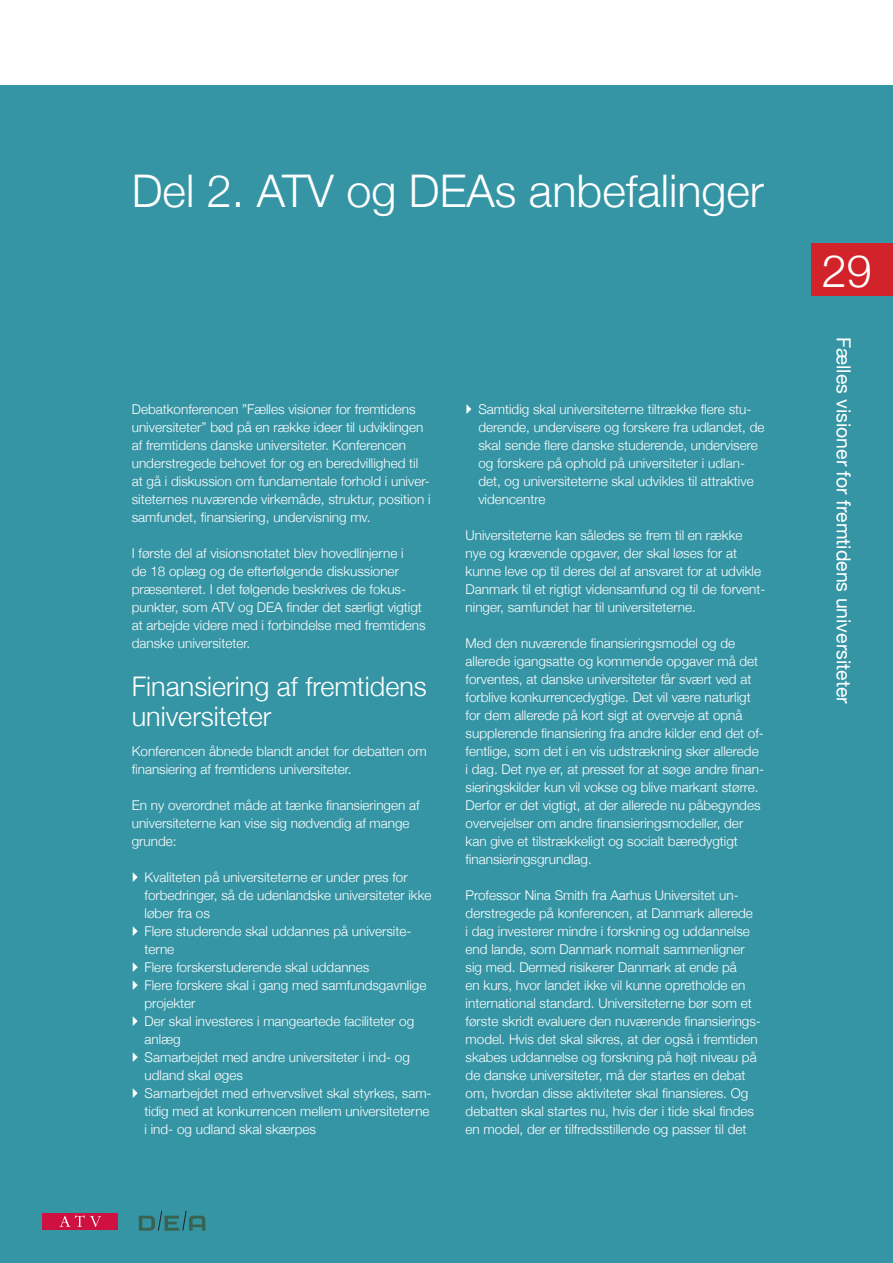
<style>
.page{position:relative;width:893px;height:1263px;background:#fff}
.page>*{position:absolute;margin:0;border:0;box-sizing:border-box;transform-origin:0 0}
.t1{font:300 45px "Helvetica Neue";color:#fff}
.t2{font:300 27px/30px "Helvetica Neue";color:#fff}
.t3{font:19.5px "Helvetica Neue";color:#fff}
.t4{font:300 13.5px/18px "Helvetica Neue";color:#fff}
</style>
<div class="page">
<div style="left:0;top:85px;width:893px;height:1178px;background:#3595a5"></div>
<div style="left:43px;top:1213px;width:75px;height:17px;background:#ce1141"></div>
<svg style="left:59px;top:1215px;width:42px;height:12px"></svg>
<svg style="left:139px;top:1211px;width:66px;height:19px"></svg>
<div style="left:811px;top:244px;width:82px;height:52px;background:#d2232a"></div>
<h1 class="t1" style="left:132px;top:163px;width:634px">Del 2. ATV og DEAs anbefalinger</h1>
<p class="t4" style="left:132px;top:400px;width:300px">Debatkonferencen ”Fælles visioner for fremtidens universiteter” bød på en række ideer til udviklingen af fremtidens danske universiteter. Konferencen understregede behovet for og en beredvillighed til at gå i diskussion om fundamentale forhold i univer&shy;siteternes nuværende virkemåde, struktur, position i samfundet, finansiering, undervisning mv.</p>
<p class="t4" style="left:132px;top:544px;width:295px">I første del af visionsnotatet blev hovedlinjerne i<br>de 18 oplæg og de efterfølgende diskussioner præsenteret. I det følgende beskrives de fokus&shy;punkter, som ATV og DEA finder det særligt vigtigt at arbejde videre med i forbindelse med fremtidens danske universiteter.</p>
<h2 class="t2" style="left:132px;top:671px;width:297px">Finansiering af fremtidens universiteter</h2>
<p class="t4" style="left:132px;top:742px;width:296px">Konferencen åbnede blandt andet for debatten om finansiering af fremtidens universiteter.</p>
<p class="t4" style="left:132px;top:796px;width:289px">En ny overordnet måde at tænke finansieringen af universiteterne kan vise sig nødvendig af mange grunde:</p>
<p class="t4" style="left:145px;top:868px;width:289px">Kvaliteten på universiteterne er under pres for forbedringer, så de udenlandske universiteter ikke løber fra os<br>Flere studerende skal uddannes på universite&shy;terne<br>Flere forskerstuderende skal uddannes<br>Flere forskere skal i gang med samfundsgavnlige projekter<br>Der skal investeres i mangeartede faciliteter og anlæg<br>Samarbejdet med andre universiteter i ind- og udland skal øges<br>Samarbejdet med erhvervslivet skal styrkes, sam&shy;tidig med at konkurrencen mellem universiteterne i ind- og udland skal skærpes</p>
<p class="t4" style="left:478px;top:400px;width:288px">Samtidig skal universiteterne tiltrække flere stu&shy;derende, undervisere og forskere fra udlandet, de skal sende flere danske studerende, undervisere og forskere på ophold på universiteter i udlan&shy;det, og universiteterne skal udvikles til attraktive videncentre</p>
<p class="t4" style="left:466px;top:526px;width:301px">Universiteterne kan således se frem til en række nye og krævende opgaver, der skal løses for at kunne leve op til deres del af ansvaret for at udvikle Danmark til et rigtigt vidensamfund og til de forvent&shy;ninger, samfundet har til universiteterne.</p>
<p class="t4" style="left:466px;top:634px;width:300px">Med den nuværende finansieringsmodel og de allerede igangsatte og kommende opgaver må det forventes, at danske universiteter får svært ved at forblive konkurrencedygtige. Det vil være naturligt for dem allerede på kort sigt at overveje at opnå supplerende finansiering fra andre kilder end det of&shy;fentlige, som det i en vis udstrækning sker allerede i dag. Det nye er, at presset for at søge andre finan&shy;sieringskilder kun vil vokse og blive markant større.<br>Derfor er det vigtigt, at der allerede nu påbegyndes overvejelser om andre finansieringsmodeller, der kan give et tilstrækkeligt og socialt bæredygtigt finansieringsgrundlag.</p>
<p class="t4" style="left:466px;top:886px;width:297px">Professor Nina Smith fra Aarhus Universitet un&shy;derstregede på konferencen, at Danmark allerede<br>i dag investerer mindre i forskning og uddannelse end lande, som Danmark normalt sammenligner sig med. Dermed risikerer Danmark at ende på<br>en kurs, hvor landet ikke vil kunne opretholde en international standard. Universiteterne bør som et første skridt evaluere den nuværende finansierings&shy;model. Hvis det skal sikres, at der også i fremtiden skabes uddannelse og forskning på højt niveau på de danske universiteter, må der startes en debat om, hvordan disse aktiviteter skal finansieres. Og debatten skal startes nu, hvis der i tide skal findes en model, der er tilfredsstillende og passer til det</p>
<h1 class="t1" style="left:822px;top:244px;width:52px">29</h1>
<h3 class="t3" style="left:855px;top:337px;width:368px;rotate:90deg">Fælles visioner for fremtidens universiteter</h3>
</div>
